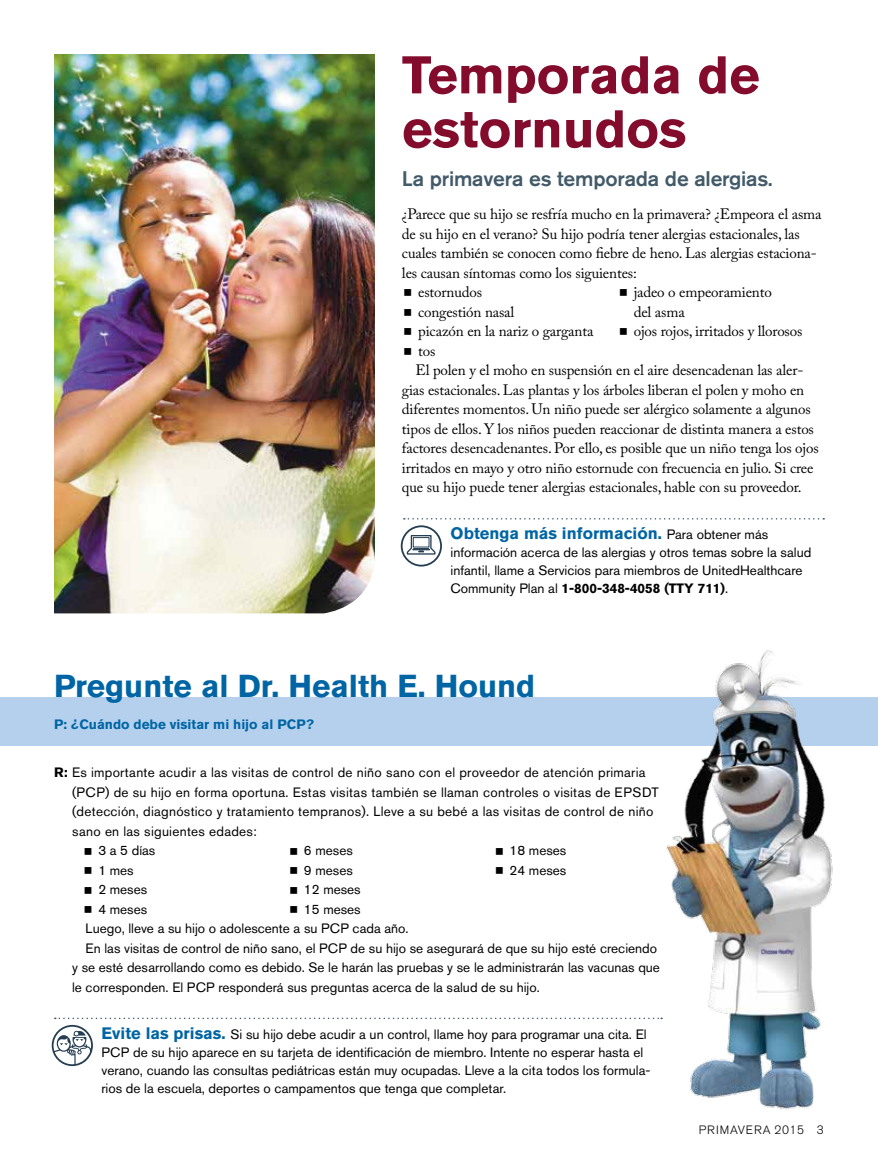
<style>
.page{position:relative;width:878px;height:1161px;background:#fff}
.page>*{position:absolute;margin:0;border:0;box-sizing:border-box;transform-origin:0 0}
.t1{font:700 52.5px/54px "Akzidenz Grotesk BE";color:#830b2c}
.t2{font:700 31.5px "Akzidenz Grotesk BE";color:#0065a4}
.t3{font:500 21px "Akzidenz Grotesk BE";letter-spacing:-.01em;color:#425a69}
.t4{font:700 16.5px "Akzidenz Grotesk BE";color:#0065a4}
.t5{font:15px/19.5px "Adobe Caslon Pro";letter-spacing:-.01em;color:#000}
.t6{font:13.5px/18px "Akzidenz Grotesk BE";color:#000}
.t7{font:13.5px "Akzidenz Grotesk BE";letter-spacing:.02em;color:#000}
.t8{font:700 13.5px "Akzidenz Grotesk BE";color:#0065a4}
.t9{font:300 12px "Akzidenz Grotesk BE";letter-spacing:.05em;color:#000}
.s1{font-weight:400;font-size:13.5px;color:#000}
.s2{font-weight:700}
.s3{font-weight:700;font-size:16.5px;color:#0065a4}
</style>
<div class="page">
<div style="left:0;top:697px;width:878px;height:49px;background:#b4d0ed"></div>
<img style="left:630px;top:650px;width:203px;height:460px">
<img style="left:54px;top:54px;width:321px;height:559px">
<svg style="left:401px;top:518px;width:423px;height:49px"></svg>
<svg style="left:55px;top:1018px;width:607px;height:1px"></svg>
<svg style="left:52px;top:1025px;width:41px;height:41px"></svg>
<h1 class="t1" style="left:402px;top:48px;width:359px">Temporada de estornudos</h1>
<h3 class="t3" style="left:402px;top:166px;width:372px">La primavera es temporada de alergias.</h3>
<p class="t5" style="left:402px;top:204px;width:421px">¿Parece que su hijo se resfría mucho en la primavera? ¿Empeora el asma</p>
<p class="t5" style="left:402px;top:224px;width:399px">de su hijo en el verano? Su hijo podría tener alergias estacionales, las</p>
<p class="t5" style="left:402px;top:243px;width:416px">cuales también se conocen como fiebre de heno. Las alergias estaciona-</p>
<p class="t5" style="left:402px;top:263px;width:236px">les causan síntomas como los siguientes:</p>
<p class="t5" style="left:418px;top:282px;width:66px">estornudos</p>
<p class="t5" style="left:418px;top:302px;width:98px">congestión nasal</p>
<p class="t5" style="left:418px;top:321px;width:177px">picazón en la nariz o garganta</p>
<p class="t5" style="left:418px;top:341px;width:19px">tos</p>
<p class="t5" style="left:633px;top:282px;width:170px">jadeo o empeoramiento<br>del asma<br>ojos rojos, irritados y llorosos</p>
<p class="t5" style="left:402px;top:360px;width:418px;text-indent:14px">El polen y el moho en suspensión en el aire desencadenan las aler&shy;gias estacionales. Las plantas y los árboles liberan el polen y moho en diferentes momentos. Un niño puede ser alérgico solamente a algunos tipos de ellos. Y los niños pueden reaccionar de distinta manera a estos factores desencadenantes. Por ello, es posible que un niño tenga los ojos irritados en mayo y otro niño estornude con frecuencia en julio. Si cree que su hijo puede tener alergias estacionales, hable con su proveedor.</p>
<p class="t4" style="left:450px;top:524px;width:319px">Obtenga más información. <span class="s1">Para obtener más</span></p>
<p class="t6" style="left:450px;top:543px;width:362px">información acerca de las alergias y otros temas sobre la salud infantil, llame a Servicios para miembros de UnitedHealthcare<br>Community Plan al <span class="s2">1-800-348-4058 (TTY 711)</span>.</p>
<h2 class="t2" style="left:54px;top:668px;width:483px">Pregunte al Dr. Health E. Hound</h2>
<p class="t8" style="left:54px;top:716px;width:261px">P: ¿Cuándo debe visitar mi hijo al PCP?</p>
<p class="t7" style="left:54px;top:765px;width:593px"><span class="s2">R:</span> Es importante acudir a las visitas de control de niño sano con el proveedor de atención primaria</p>
<p class="t7" style="left:72px;top:784px;width:588px">(PCP) de su hijo en forma oportuna. Estas visitas también se llaman controles o visitas de EPSDT</p>
<p class="t7" style="left:72px;top:804px;width:582px">(detección, diagnóstico y tratamiento tempranos). Lleve a su bebé a las visitas de control de niño</p>
<p class="t7" style="left:72px;top:823px;width:186px">sano en las siguientes edades:</p>
<p class="t6" style="left:98px;top:842px;width:59px">3 a 5 días</p>
<p class="t6" style="left:98px;top:861px;width:37px">1 mes</p>
<p class="t6" style="left:98px;top:881px;width:50px">2 meses</p>
<p class="t6" style="left:98px;top:900px;width:50px">4 meses</p>
<p class="t6" style="left:304px;top:841px;width:58px;line-height:19.5px">6 meses<br>9 meses<br>12 meses<br>15 meses</p>
<p class="t6" style="left:509px;top:841px;width:58px;line-height:19.5px">18 meses<br>24 meses</p>
<p class="t6" style="left:86px;top:920px;width:324px">Luego, lleve a su hijo o adolescente a su PCP cada año.</p>
<p class="t6" style="left:86px;top:939px;width:573px">En las visitas de control de niño sano, el PCP de su hijo se asegurará de que su hijo esté creciendo</p>
<p class="t6" style="left:72px;top:959px;width:589px">y se esté desarrollando como es debido. Se le harán las pruebas y se le administrarán las vacunas que</p>
<p class="t6" style="left:72px;top:978px;width:469px">le corresponden. El PCP responderá sus preguntas acerca de la salud de su hijo.</p>
<p class="t6" style="left:101px;top:1025px;width:550px"><span class="s3">Evite las prisas.</span> Si su hijo debe acudir a un control, llame hoy para programar una cita. El PCP de su hijo aparece en su tarjeta de identificación de miembro. Intente no esperar hasta el verano, cuando las consultas pediátricas están muy ocupadas. Lleve a la cita todos los formula&shy;rios de la escuela, deportes o campamentos que tenga que completar.</p>
<p class="t9" style="left:698px;top:1123px;width:127px">PRIMAVERA 2015 3</p>
</div>
